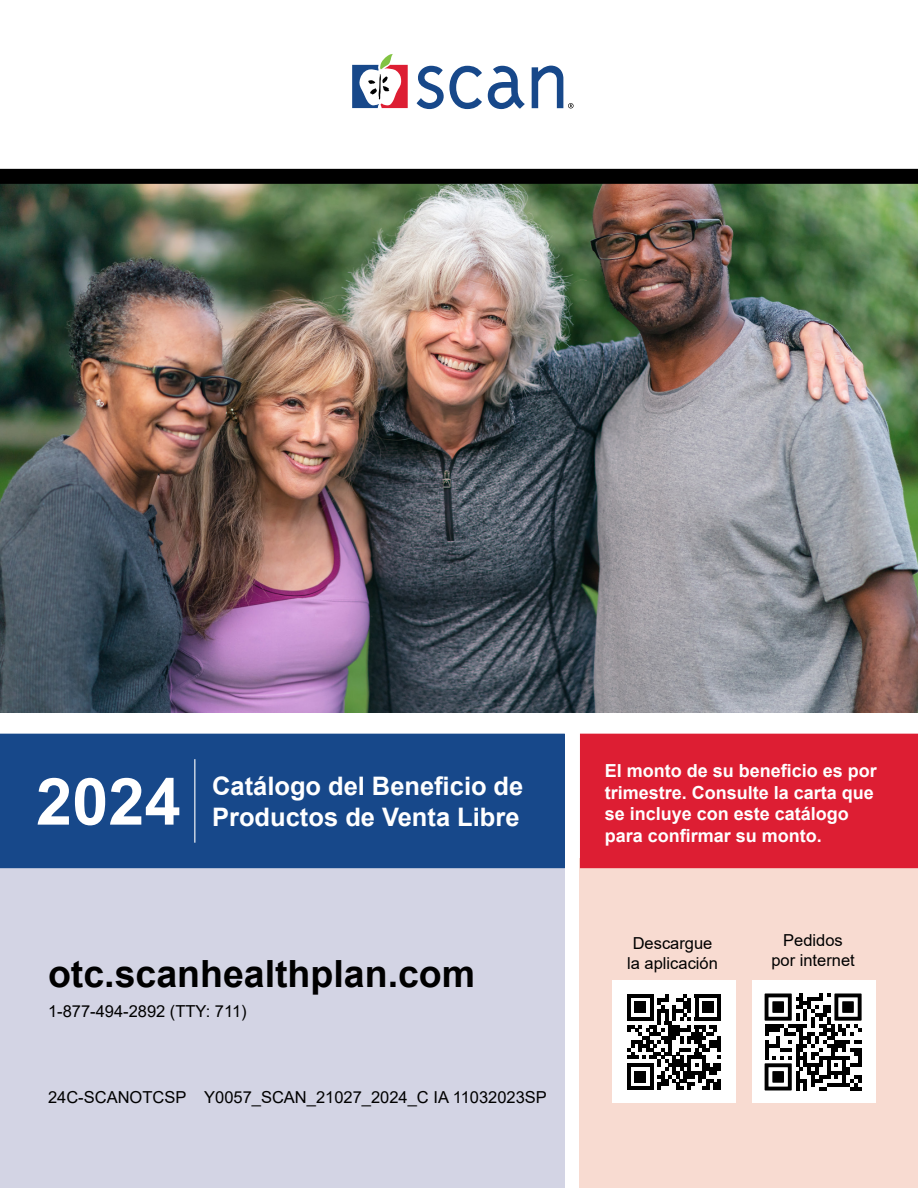
<style>
.page{position:relative;width:918px;height:1188px;background:#fff}
.page>*{position:absolute;margin:0;border:0;box-sizing:border-box;transform-origin:0 0}
.t1{font:700 65.1px "Arial";color:#fff}
.t2{font:700 37.5px "Arial";color:#000}
.t3{font:700 25.5px/30.6px "Arial";color:#fff}
.t4{font:700 18px/21.6px "Arial";color:#fff}
.t5{font:16.5px/19.8px "Arial";color:#000;text-align:center}
</style>
<div class="page">
<div style="left:0;top:858px;width:565px;height:330px;background:#d3d4e4"></div>
<div style="left:580px;top:858px;width:338px;height:330px;background:#f8dbd1"></div>
<div style="left:612px;top:981px;width:124px;height:122px;background:#fff"></div>
<div style="left:0;top:734px;width:565px;height:134px;background:#17488a"></div>
<div style="left:580px;top:734px;width:338px;height:134px;background:#dd1e33"></div>
<img style="left:0;top:184px;width:918px;height:528px">
<div style="left:0;top:169px;width:918px;height:15px;background:#000"></div>
<div style="left:752px;top:981px;width:122px;height:122px;background:#fff"></div>
<svg style="left:765px;top:994px;width:97px;height:96px"></svg>
<svg style="left:627px;top:994px;width:94px;height:96px"></svg>
<hr style="left:627px;top:1086px;width:26px;height:4px;background:#000">
<div style="left:635px;top:1071px;width:11px;height:11px;background:#000"></div>
<svg style="left:417px;top:66px;width:65px;height:43px"></svg>
<svg style="left:488px;top:66px;width:37px;height:43px"></svg>
<svg style="left:352px;top:54px;width:56px;height:54px"></svg>
<svg style="left:532px;top:66px;width:42px;height:42px"></svg>
<hr style="left:194px;top:759px;width:1px;height:84px;background:#fff">
<h1 class="t1" style="left:36px;top:756px;width:146px">2024</h1>
<h1 class="t3" style="left:212px;top:771px;width:313px">Catálogo del Beneficio de<br>Productos de Venta Libre</h1>
<p class="t2" style="left:48px;top:948px;width:429px">otc.scanhealthplan.com</p>
<p class="t5" style="left:48px;top:1001px;width:200px">1-877-494-2892 (TTY: 711)</p>
<p class="t5" style="left:48px;top:1087px;width:500px">24C-SCANOTCSP Y0057_SCAN_21027_2024_C IA 11032023SP</p>
<p class="t4" style="left:605px;top:760px;width:274px">El monto de su beneficio es por trimestre. Consulte la carta que se incluye con este catálogo para confirmar su monto.</p>
<p class="t5" style="left:633px;top:933px;width:81px">Descargue</p>
<p class="t5" style="left:627px;top:953px;width:92px">la aplicación</p>
<p class="t5" style="left:771px;top:931px;width:85px">Pedidos por internet</p>
</div>
